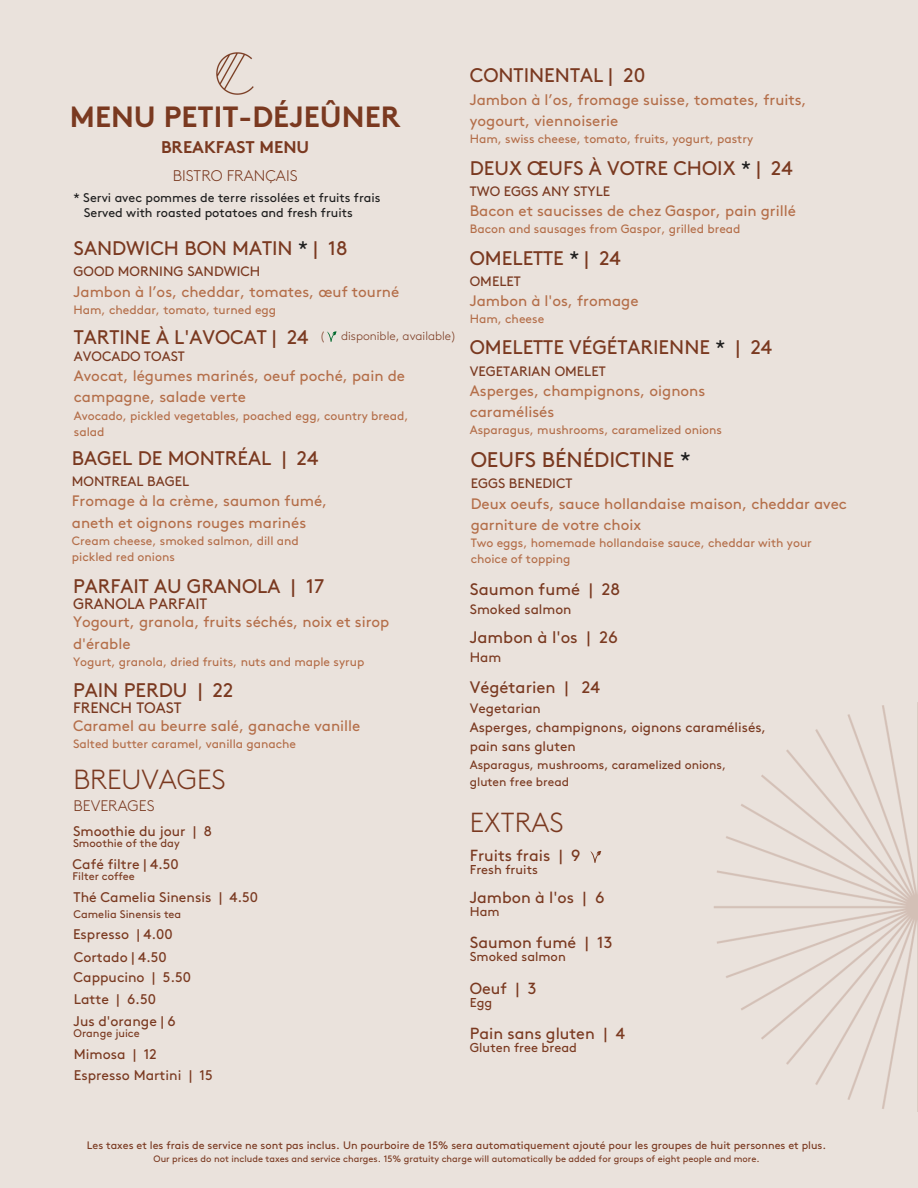
<style>
.page{position:relative;width:918px;height:1188px;background:#eae2dc}
.page>*{position:absolute;margin:0;border:0;box-sizing:border-box;transform-origin:0 0}
.t1{font:700 29.25px "Brown";color:#7a3920}
.t2{font:300 27.6px "Brown";color:#7a3920}
.t3{font:21.15px "Brown";color:#7a3920}
.t4{font:19.65px "Brown";color:#7a3920}
.t5{font:700 16.95px "Brown";color:#7a3920}
.t6{font:16.65px "Brown";color:#7a3920}
.t7{font:16.05px "Brown";color:#7a3920}
.t8{font:300 15.45px "Brown";color:#7a3920}
.t9{font:300 15.3px "Brown";color:#7a3920}
.t10{font:15.15px/21.1px "Brown";color:#b46e49}
.t11{font:15.15px "Brown";color:#7a3920}
.t12{font:13.95px "Brown";color:#7a3920}
.t13{font:13.65px "Brown";color:#7a3920}
.t14{font:12.9px "Brown";color:#7a3920}
.t15{font:12.6px "Brown";color:#1e1e1e}
.t16{font:12.15px/16.2px "Brown";color:#b46e49}
.t17{font:12.15px "Brown";color:#7a3920}
.t18{font:300 12.15px "Brown";color:#7a3920}
.t19{font:11.25px "Brown";color:#7a3920}
.t20{font:11.1px "Brown";color:#7a3920}
.t21{font:10.8px "Brown";color:#7a3920}
.t22{font:9.3px "Brown";color:#7a3920}
.s1{color:#1e1e1e}
</style>
<div class="page">
<img style="left:714px;top:702px;width:204px;height:410px">
<svg style="left:590px;top:851px;width:11px;height:12px"></svg>
<img style="left:217px;top:53px;width:37px;height:41px">
<svg style="left:327px;top:331px;width:10px;height:10px"></svg>
<p class="t1" style="left:70px;top:106px;width:332px">MENU PETIT-DÉJEÛNER</p>
<p class="t5" style="left:161px;top:141px;width:150px">BREAKFAST MENU</p>
<p class="t8" style="left:173px;top:170px;width:126px">BISTRO FRANÇAIS</p>
<p class="t15" style="left:74px;top:193px;width:309px">* Servi avec pommes de terre rissolées et fruits frais</p>
<p class="t15" style="left:84px;top:207px;width:271px">Served with roasted potatoes and fresh fruits</p>
<p class="t4" style="left:74px;top:241px;width:276px">SANDWICH BON MATIN <span class="s1">*</span> | 18</p>
<p class="t13" style="left:74px;top:266px;width:188px">GOOD MORNING SANDWICH</p>
<p class="t10" style="left:74px;top:282px;width:327px">Jambon à l’os, cheddar, tomates, œuf tourné</p>
<p class="t16" style="left:74px;top:302px;width:204px">Ham, cheddar, tomato, turned egg</p>
<p class="t4" style="left:74px;top:329px;width:236px">TARTINE À L'AVOCAT | 24</p>
<p class="t13" style="left:74px;top:351px;width:112px">AVOCADO TOAST</p>
<p class="t10" style="left:74px;top:366px;width:333px">Avocat, légumes marinés, oeuf poché, pain de campagne, salade verte</p>
<p class="t16" style="left:74px;top:408px;width:336px">Avocado, pickled vegetables, poached egg, country bread, salad</p>
<p class="t18" style="left:320px;top:331px;width:7px">(</p>
<p class="t18" style="left:341px;top:331px;width:117px">disponible, available)</p>
<p class="t4" style="left:72px;top:450px;width:248px">BAGEL DE MONTRÉAL | 24</p>
<p class="t13" style="left:72px;top:476px;width:119px">MONTREAL BAGEL</p>
<p class="t10" style="left:72px;top:491px;width:257px">Fromage à la crème, saumon fumé,</p>
<p class="t10" style="left:72px;top:513px;width:236px">aneth et oignons rouges marinés</p>
<p class="t16" style="left:72px;top:533px;width:229px">Cream cheese, smoked salmon, dill and</p>
<p class="t16" style="left:72px;top:549px;width:105px">pickled red onions</p>
<p class="t4" style="left:73px;top:578px;width:253px">PARFAIT AU GRANOLA | 17</p>
<p class="t11" style="left:73px;top:598px;width:136px">GRANOLA PARFAIT</p>
<p class="t10" style="left:73px;top:613px;width:318px">Yogourt, granola, fruits séchés, noix et sirop d'érable</p>
<p class="t16" style="left:73px;top:654px;width:293px">Yogurt, granola, dried fruits, nuts and maple syrup</p>
<p class="t4" style="left:73px;top:682px;width:162px">PAIN PERDU | 22</p>
<p class="t11" style="left:73px;top:702px;width:110px">FRENCH TOAST</p>
<p class="t10" style="left:73px;top:716px;width:289px">Caramel au beurre salé, ganache vanille</p>
<p class="t16" style="left:73px;top:737px;width:225px">Salted butter caramel, vanilla ganache</p>
<p class="t2" style="left:74px;top:768px;width:154px">BREUVAGES</p>
<p class="t9" style="left:74px;top:799px;width:82px">BEVERAGES</p>
<p class="t12" style="left:73px;top:825px;width:140px">Smoothie du jour | 8</p>
<p class="t19" style="left:73px;top:839px;width:108px">Smoothie of the day</p>
<p class="t12" style="left:73px;top:859px;width:108px">Café filtre | 4.50</p>
<p class="t20" style="left:73px;top:872px;width:64px">Filter coffee</p>
<p class="t12" style="left:74px;top:892px;width:186px">Thé Camelia Sinensis | 4.50</p>
<p class="t20" style="left:74px;top:910px;width:109px">Camelia Sinensis tea</p>
<p class="t12" style="left:73px;top:929px;width:101px">Espresso | 4.00</p>
<p class="t12" style="left:74px;top:972px;width:119px">Cappucino | 5.50</p>
<p class="t12" style="left:74px;top:993px;width:84px">Latte | 6.50</p>
<p class="t12" style="left:74px;top:951px;width:94px">Cortado | 4.50</p>
<p class="t12" style="left:74px;top:1016px;width:104px">Jus d'orange | 6</p>
<p class="t20" style="left:74px;top:1029px;width:68px">Orange juice</p>
<p class="t12" style="left:74px;top:1048px;width:84px">Mimosa | 12</p>
<p class="t12" style="left:74px;top:1070px;width:141px">Espresso Martini | 15</p>
<p class="t4" style="left:470px;top:67px;width:177px">CONTINENTAL | 20</p>
<p class="t10" style="left:470px;top:90px;width:338px">Jambon à l’os, fromage suisse, tomates, fruits, yogourt, viennoiserie</p>
<p class="t16" style="left:470px;top:132px;width:285px">Ham, swiss cheese, tomato, fruits, yogurt, pastry</p>
<p class="t4" style="left:470px;top:160px;width:324px">DEUX ŒUFS À VOTRE CHOIX <span class="s1">*</span> | 24</p>
<p class="t13" style="left:470px;top:186px;width:142px">TWO EGGS ANY STYLE</p>
<p class="t10" style="left:470px;top:201px;width:328px">Bacon et saucisses de chez Gaspor, pain grillé</p>
<p class="t16" style="left:470px;top:222px;width:272px">Bacon and sausages from Gaspor, grilled bread</p>
<p class="t4" style="left:470px;top:250px;width:152px">OMELETTE <span class="s1">*</span> | 24</p>
<p class="t13" style="left:470px;top:276px;width:52px">OMELET</p>
<p class="t10" style="left:470px;top:291px;width:170px">Jambon à l'os, fromage</p>
<p class="t16" style="left:470px;top:312px;width:76px">Ham, cheese</p>
<p class="t4" style="left:470px;top:340px;width:304px">OMELETTE VÉGÉTARIENNE <span class="s1">*</span> | 24</p>
<p class="t13" style="left:470px;top:365px;width:137px">VEGETARIAN OMELET</p>
<p class="t10" style="left:470px;top:381px;width:237px">Asperges, champignons, oignons caramélisés</p>
<p class="t16" style="left:470px;top:423px;width:254px">Asparagus, mushrooms, caramelized onions</p>
<p class="t3" style="left:471px;top:451px;width:221px">OEUFS BÉNÉDICTINE <span class="s1">*</span></p>
<p class="t13" style="left:471px;top:478px;width:103px">EGGS BENEDICT</p>
<p class="t10" style="left:471px;top:494px;width:378px">Deux oeufs, sauce hollandaise maison, cheddar avec</p>
<p class="t10" style="left:471px;top:515px;width:172px">garniture de votre choix</p>
<p class="t16" style="left:471px;top:535px;width:343px">Two eggs, homemade hollandaise sauce, cheddar with your</p>
<p class="t16" style="left:471px;top:552px;width:101px">choice of topping</p>
<p class="t6" style="left:470px;top:582px;width:152px">Saumon fumé | 28</p>
<p class="t13" style="left:470px;top:604px;width:103px">Smoked salmon</p>
<p class="t6" style="left:470px;top:630px;width:149px">Jambon à l'os | 26</p>
<p class="t13" style="left:470px;top:652px;width:33px">Ham</p>
<p class="t6" style="left:470px;top:680px;width:132px">Végétarien | 24</p>
<p class="t13" style="left:470px;top:703px;width:73px">Vegetarian</p>
<p class="t13" style="left:470px;top:722px;width:298px">Asperges, champignons, oignons caramélisés,</p>
<p class="t13" style="left:470px;top:741px;width:107px">pain sans gluten</p>
<p class="t17" style="left:470px;top:760px;width:258px">Asparagus, mushrooms, caramelized onions,</p>
<p class="t17" style="left:470px;top:776px;width:101px">gluten free bread</p>
<p class="t2" style="left:470px;top:811px;width:95px">EXTRAS</p>
<p class="t7" style="left:470px;top:849px;width:112px">Fruits frais | 9</p>
<p class="t14" style="left:470px;top:864px;width:70px">Fresh fruits</p>
<p class="t7" style="left:470px;top:891px;width:136px">Jambon à l'os | 6</p>
<p class="t14" style="left:470px;top:906px;width:31px">Ham</p>
<p class="t7" style="left:470px;top:936px;width:144px">Saumon fumé | 13</p>
<p class="t14" style="left:470px;top:951px;width:98px">Smoked salmon</p>
<p class="t7" style="left:470px;top:982px;width:68px">Oeuf | 3</p>
<p class="t14" style="left:470px;top:997px;width:24px">Egg</p>
<p class="t7" style="left:470px;top:1027px;width:157px">Pain sans gluten | 4</p>
<p class="t14" style="left:470px;top:1042px;width:109px">Gluten free bread</p>
<p class="t21" style="left:87px;top:1141px;width:741px">Les taxes et les frais de service ne sont pas inclus. Un pourboire de 15% sera automatiquement ajouté pour les groupes de huit personnes et plus.</p>
<p class="t22" style="left:154px;top:1155px;width:608px">Our prices do not include taxes and service charges. 15% gratuity charge will automatically be added for groups of eight people and more.</p>
</div>
